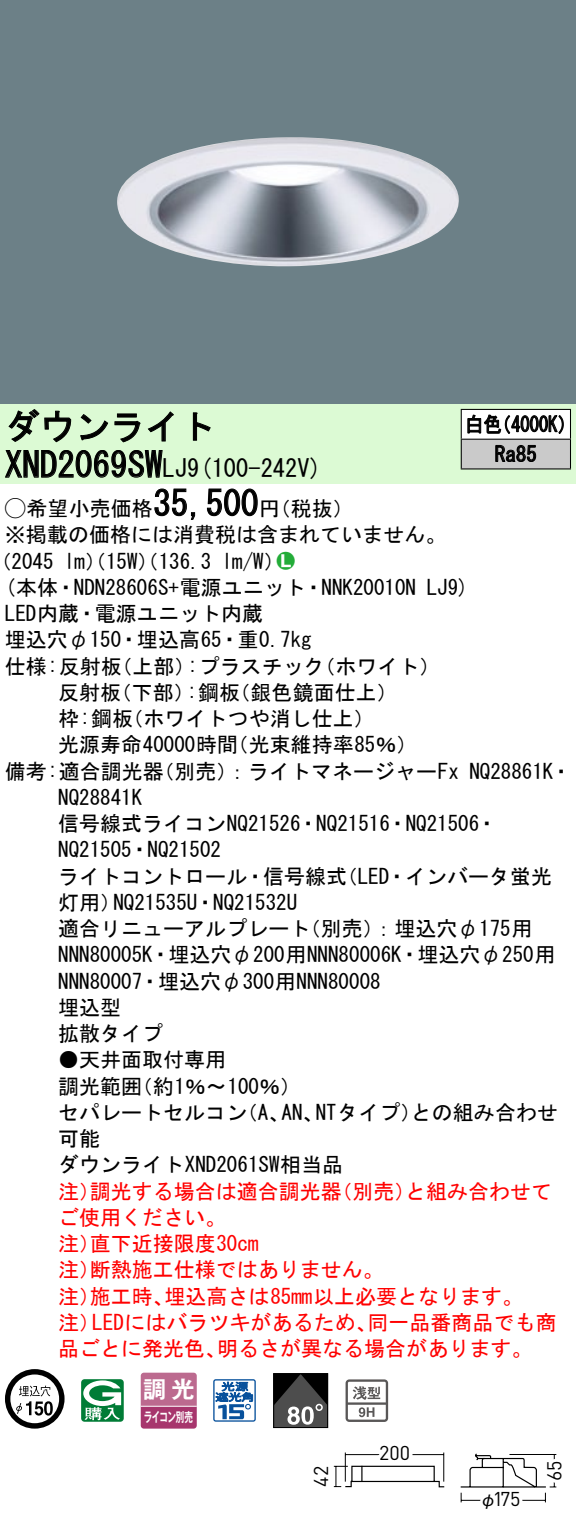
<style>
.page{position:relative;width:576px;height:1525px;background:#fff}
.page>*{position:absolute;margin:0;border:0;box-sizing:border-box;transform-origin:0 0}
.t1{font:35px "MS Gothic";color:#000}
.t2{font:24.5px "MS Gothic";color:#000}
.t3{font:23.1px "Gothic MB101 Pro De Bold 90 pv RKSJ H";color:#fff}
.t4{font:21px/26.2px "MS Gothic";color:#000}
.t5{font:21px/26.2px "MS Gothic";color:#f00}
.t6{font:21px/29.8px "MS Gothic";color:#000;scale:.88 1}
.t7{font:21px "Ford Classification 1";color:#23ac38}
.t8{font:19.95px "DINOT";letter-spacing:-.005em;color:#000}
.t9{font:17.5px "Gothic BBB Pro Medium 90 pv RKSJ H";color:#000}
.t10{font:13.3px "Gothic MB101 Pro De Bold 90 pv RKSJ H";letter-spacing:-.05em;color:#fff;scale:.65 1}
.s1{font-size:24.5px}
.s2{font-family:"Ford Classification 1"}
.s3{color:#fff}
</style>
<div class="page">
<div style="left:0;top:0;width:575px;height:404px;background:#6c8087"></div>
<img style="left:117px;top:137px;width:342px;height:130px">
<div style="left:0;top:404px;width:575px;height:79px;background:#dcfad4"></div>
<svg style="left:8px;top:409px;width:64px;height:34px"></svg>
<svg style="left:80px;top:413px;width:60px;height:30px"></svg>
<svg style="left:147px;top:411px;width:26px;height:31px"></svg>
<svg style="left:192px;top:412px;width:19px;height:29px"></svg>
<svg style="left:5px;top:450px;width:158px;height:28px"></svg>
<svg style="left:154px;top:488px;width:42px;height:32px"></svg>
<svg style="left:207px;top:488px;width:51px;height:29px"></svg>
<svg style="left:5px;top:1369px;width:59px;height:60px"></svg>
<svg style="left:44px;top:1401px;width:9px;height:15px"></svg>
<svg style="left:81px;top:1379px;width:43px;height:43px"></svg>
<svg style="left:140px;top:1372px;width:56px;height:57px;background:#b65b86"></svg>
<hr style="left:141px;top:1406px;width:55px;height:1px;background:#fff">
<svg style="left:213px;top:1379px;width:43px;height:43px"></svg>
<div style="left:273px;top:1373px;width:55px;height:55px;border:1px solid #000"></div>
<svg style="left:273px;top:1374px;width:54px;height:53px;background:#484848"></svg>
<svg style="left:345px;top:1379px;width:43px;height:43px"></svg>
<div style="left:461px;top:409px;width:109px;height:30px;background:#fff"></div>
<div style="left:461px;top:439px;width:109px;height:30px;background:#cacaca"></div>
<hr style="left:460px;top:409px;width:110px;height:1px;background:#000">
<hr style="left:569px;top:410px;width:2px;height:29px;background:#000">
<hr style="left:460px;top:439px;width:110px;height:1px;background:#000">
<svg style="left:460px;top:410px;width:1px;height:58px"></svg>
<hr style="left:569px;top:440px;width:2px;height:28px;background:#000">
<hr style="left:460px;top:468px;width:110px;height:2px;background:#000">
<svg style="left:467px;top:414px;width:96px;height:20px"></svg>
<svg style="left:495px;top:445px;width:41px;height:17px"></svg>
<svg style="left:460px;top:1453px;width:97px;height:50px"></svg>
<svg style="left:333px;top:1452px;width:112px;height:36px"></svg>
<h1 class="t1" style="left:5px;top:409px;width:212px">ダウンライト</h1>
<p class="t2" style="left:187px;top:456px;width:136px">(9 100-242 (V</p>
<h1 class="t1" style="left:5px;top:447px;width:184px">XND2069SW<span class="s1">LJ</span></h1>
<h1 class="t1" style="left:153px;top:486px;width:106px">35,500</h1>
<p class="t4" style="left:5px;top:495px;width:442px"><span class="s2">A</span>希望小売価格<br>※掲載の価格には消費税は含まれていません。</p>
<p class="t7" style="left:277px;top:550px;width:19px">2<span class="s3">7</span></p>
<p class="t4" style="left:259px;top:495px;width:96px">（円税抜(</p>
<p class="t4" style="left:222px;top:548px;width:64px">l m (W/</p>
<p class="t4" style="left:-9px;top:548px;width:65px">（2045</p>
<p class="t4" style="left:64px;top:548px;width:149px">lm）（15 ）（W 136.3</p>
<p class="t6" style="left:494px;top:409px;width:49px;text-indent:-30px">白色<br>Ra85</p>
<p class="t6" style="left:492px;top:409px;width:96px">（4000 (K</p>
<p class="t4" style="left:5px;top:574px;width:412px">(本体・NDN28606 +S 電源ユニット・NNK20010N</p>
<p class="t4" style="left:5px;top:600px;width:259px">LED内蔵・電源ユニット内蔵</p>
<p class="t4" style="left:5px;top:627px;width:308px">埋込穴φ150・埋込高65・重0.7kg</p>
<p class="t4" style="left:314px;top:653px;width:127px">（ホワイト(</p>
<p class="t4" style="left:426px;top:574px;width:44px">LJ (9</p>
<p class="t4" style="left:187px;top:653px;width:139px">:プラスチック</p>
<p class="t4" style="left:5px;top:653px;width:118px">仕様:反射板</p>
<p class="t4" style="left:111px;top:653px;width:85px">（上部）</p>
<p class="t4" style="left:58px;top:679px;width:65px">反射板</p>
<p class="t4" style="left:111px;top:679px;width:85px">（下部）</p>
<p class="t4" style="left:229px;top:679px;width:170px">（銀色鏡面仕上(</p>
<p class="t4" style="left:187px;top:679px;width:55px">:鋼板</p>
<p class="t4" style="left:58px;top:705px;width:76px">枠:鋼板</p>
<p class="t4" style="left:122px;top:705px;width:254px">（ホワイトつや消し仕上(</p>
<p class="t4" style="left:58px;top:732px;width:181px">光源寿命40000時間</p>
<p class="t4" style="left:227px;top:732px;width:191px">（光束維持率85％(</p>
<p class="t4" style="left:153px;top:758px;width:307px">（別売：）ライトマネージャーFx</p>
<p class="t4" style="left:5px;top:758px;width:160px">備考:適合調光器</p>
<p class="t4" style="left:58px;top:784px;width:85px">NQ28841K</p>
<p class="t4" style="left:58px;top:810px;width:441px">信号線式ライコンNQ21526・NQ21516・NQ21506・</p>
<p class="t4" style="left:58px;top:837px;width:164px">NQ21505・NQ21502</p>
<p class="t4" style="left:336px;top:863px;width:217px">（LED・インバータ蛍光</p>
<p class="t4" style="left:469px;top:758px;width:104px">NQ28861 ・K</p>
<p class="t4" style="left:58px;top:863px;width:290px;text-align:center">ライトコントロール・信号線式<br>NQ21535 ・U NQ21532U</p>
<p class="t4" style="left:58px;top:889px;width:64px">灯用）</p>
<p class="t4" style="left:58px;top:915px;width:498px">適合リニューアルプレート<br>NNN80005 ・K 埋込穴φ200用NNN80006 ・K 埋込穴φ250用<br>NNN80007・埋込穴φ300用NNN80008<br>埋込型<br>拡散タイプ</p>
<p class="t4" style="left:132px;top:1047px;width:171px;text-indent:-73px">●天井面取付専用<br>（約1％〜100％(</p>
<p class="t4" style="left:300px;top:915px;width:234px">（別売：）埋込穴φ175用</p>
<p class="t4" style="left:58px;top:1073px;width:85px">調光範囲</p>
<p class="t4" style="left:315px;top:1099px;width:107px">NTタイプ）</p>
<p class="t4" style="left:411px;top:1099px;width:148px">との組み合わせ</p>
<p class="t4" style="left:58px;top:1099px;width:286px">セパレートセルコン<br>可能<br>ダウンライトXND2061SW相当品</p>
<p class="t4" style="left:237px;top:1099px;width:54px">（、A</p>
<p class="t4" style="left:281px;top:1099px;width:43px">AN、</p>
<p class="t5" style="left:90px;top:1178px;width:253px">調光する場合は適合調光器</p>
<p class="t5" style="left:331px;top:1178px;width:85px">（別売）</p>
<p class="t5" style="left:405px;top:1178px;width:148px">と組み合わせて</p>
<p class="t5" style="left:58px;top:1178px;width:43px">注）</p>
<p class="t5" style="left:58px;top:1204px;width:169px">ご使用ください。</p>
<p class="t5" style="left:90px;top:1230px;width:170px">直下近接限度30cm</p>
<p class="t5" style="left:90px;top:1230px;width:295px;text-indent:-32px">注）<br>断熱施工仕様ではありません。</p>
<p class="t5" style="left:58px;top:1257px;width:43px">注）</p>
<p class="t5" style="left:164px;top:1283px;width:360px">埋込高さは85mm以上必要となります。</p>
<p class="t5" style="left:90px;top:1283px;width:85px">施工時、</p>
<p class="t5" style="left:58px;top:1283px;width:43px">注）</p>
<p class="t5" style="left:92px;top:1309px;width:286px">LEDにはバラツキがあるため、</p>
<p class="t5" style="left:367px;top:1309px;width:190px">同一品番商品でも商</p>
<p class="t5" style="left:58px;top:1309px;width:43px">注）</p>
<p class="t5" style="left:58px;top:1335px;width:169px">品ごとに発光色、</p>
<p class="t5" style="left:217px;top:1335px;width:317px">明るさが異なる場合があります。</p>
<p class="t3" style="left:143px;top:1370px;width:53px">調光</p>
<p class="t10" style="left:144px;top:1406px;width:77px">ライコン別売</p>
<p class="t8" style="left:307px;top:1487px;width:22px;rotate:-90deg">42</p>
<p class="t8" style="left:379px;top:1439px;width:33px">200</p>
<p class="t8" style="left:492px;top:1485px;width:29px">175</p>
<p class="t9" style="left:479px;top:1485px;width:19px">φ</p>
<p class="t8" style="left:540px;top:1481px;width:21px;rotate:-90deg">65</p>
</div>
